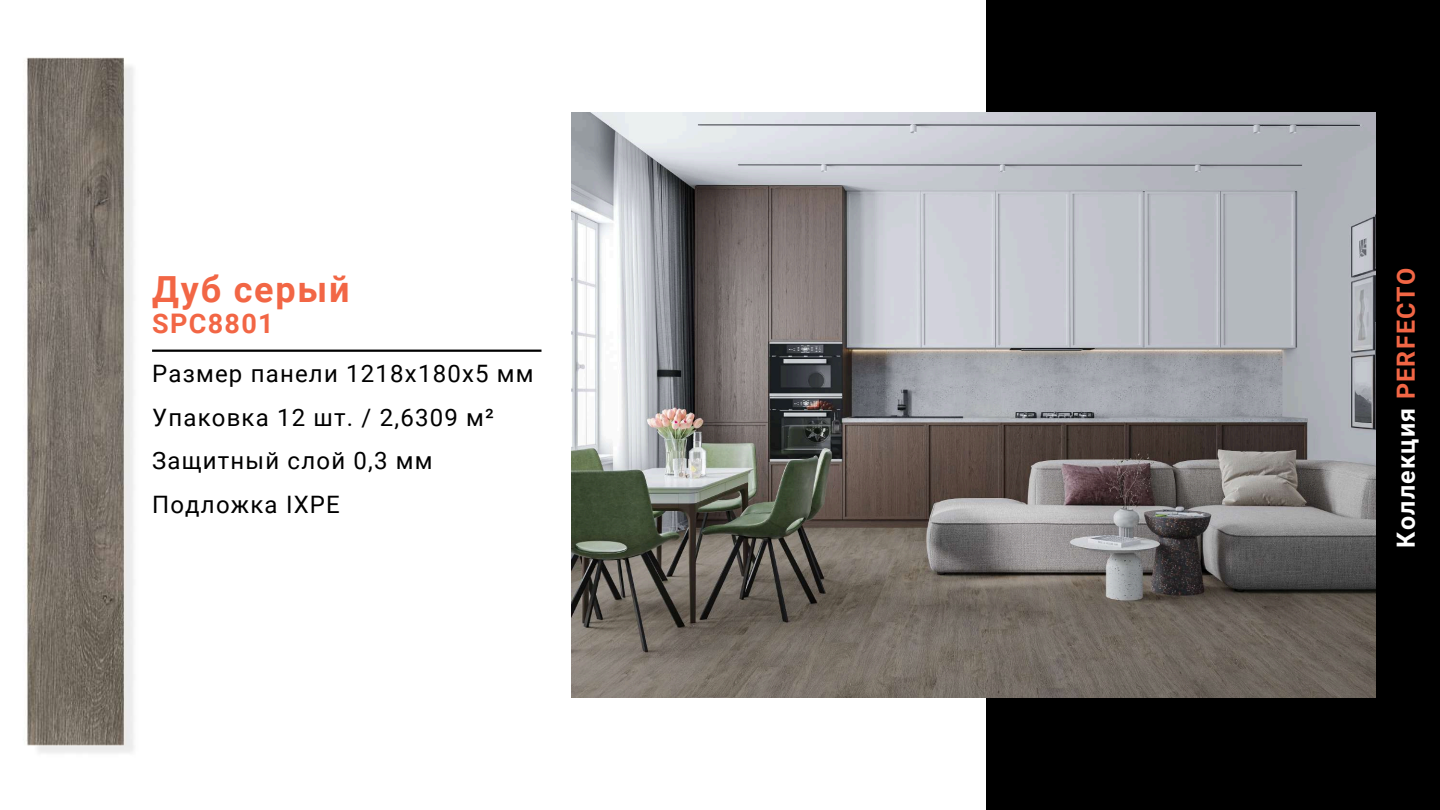
<style>
.page{position:relative;width:1440px;height:810px;background:#000}
.page>*{position:absolute;margin:0;border:0;box-sizing:border-box;transform-origin:0 0}
.t1{font:700 36px "Roboto";letter-spacing:.05em;color:#f26645}
.t2{font:700 27px "Roboto";letter-spacing:.05em;color:#f26645}
.t3{font:700 25px "Roboto";letter-spacing:.05em;color:#fff}
.t4{font:24px/43.5px "Roboto";letter-spacing:.05em;color:#000}
.s1{color:#f26645}
</style>
<div class="page">
<div style="left:0;top:0;width:986px;height:810px;background:#fff"></div>
<img style="left:572px;top:112px;width:803px;height:585px">
<img style="left:26px;top:57px;width:108px;height:696px">
<hr style="left:152px;top:350px;width:390px;height:2px;background:#000">
<h1 class="t1" style="left:152px;top:269px;width:199px">Дуб серый</h1>
<p class="t2" style="left:152px;top:308px;width:123px">SPC8801</p>
<p class="t4" style="left:152px;top:353px;width:383px">Размер панели 1218x180x5 мм<br>Упаковка 12 шт. / 2,6309 м²<br>Защитный слой 0,3 мм<br>Подложка IXPE</p>
<p class="t3" style="left:1392px;top:548px;width:282px;rotate:-90deg">Коллекция <span class="s1">PERFECTO</span></p>
</div>
